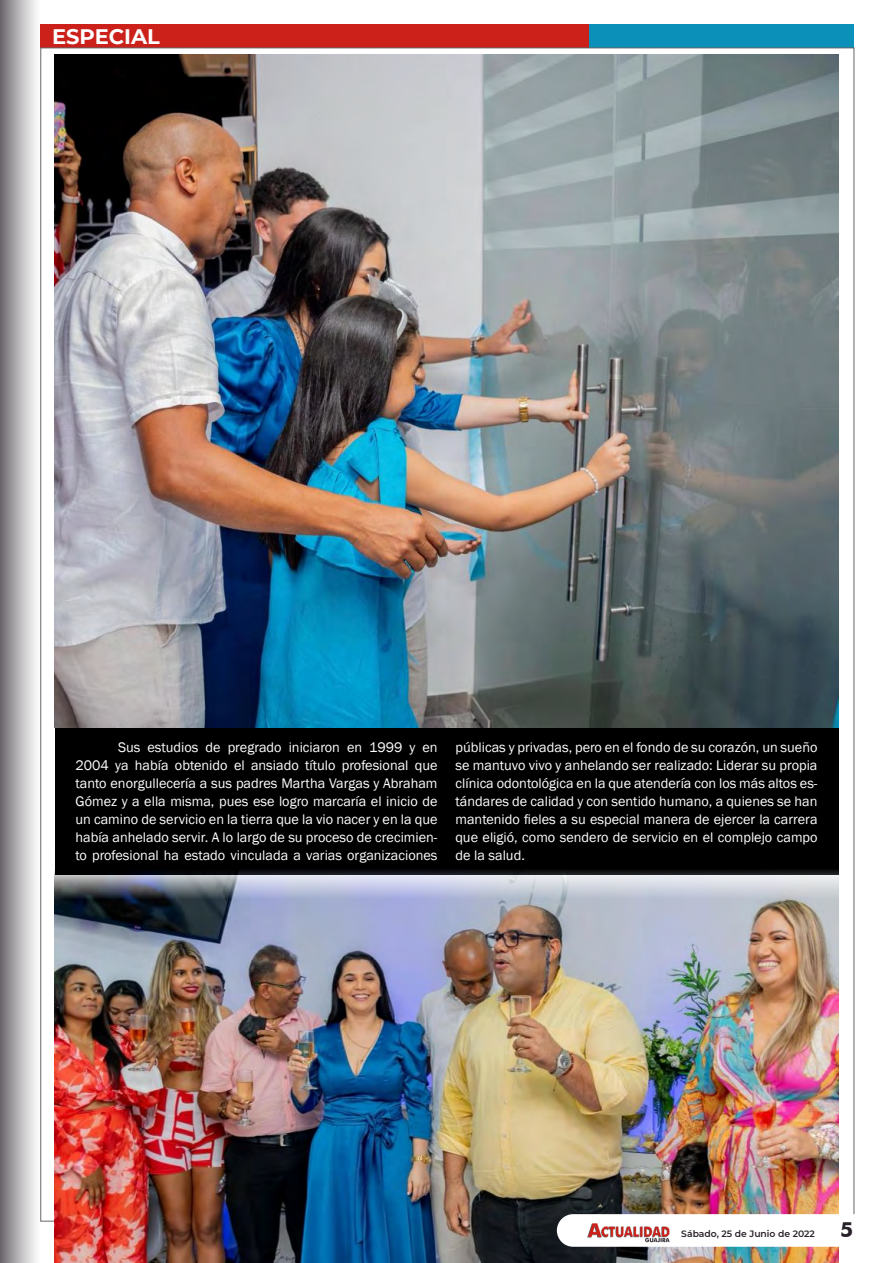
<style>
.page{position:relative;width:893px;height:1263px;background:#fff}
.page>*{position:absolute;margin:0;border:0;box-sizing:border-box;transform-origin:0 0}
.t1{font:700 21px "Montserrat";color:#fff}
.t2{font:700 21px "Futura BT";color:#292129}
.t3{font:14.25px/18px "Franklin Gothic";color:#fff;text-align:justify}
.t4{font:600 9.15px "Montserrat";color:#292129}
</style>
<div class="page">
<div style="left:40px;top:24px;width:549px;height:24px;background:#cc211a"></div>
<div style="left:589px;top:24px;width:265px;height:24px;background:#0a90b9"></div>
<div style="left:0;top:0;width:40px;height:1263px;background:linear-gradient(to right,#6f6a6f,#fff)"></div>
<img style="left:54px;top:54px;width:785px;height:674px">
<div style="left:55px;top:729px;width:783px;height:146px;background:#000"></div>
<img style="left:54px;top:842px;width:785px;height:421px">
<svg style="left:557px;top:1214px;width:298px;height:33px"></svg>
<img style="left:584px;top:1220px;width:88px;height:24px">
<h1 class="t1" style="left:52px;top:22px;width:109px">ESPECIAL</h1>
<p class="t3" style="left:75px;top:739px;width:364px;text-indent:43px">Sus estudios de pregrado iniciaron en 1999 y en 2004 ya había obtenido el ansiado título profesional que tanto enorgullecería a sus padres Martha Vargas y Abraham Gómez y a ella misma, pues ese logro marcaría el inicio de un camino de servicio en la tierra que la vio nacer y en la que había anhelado servir. A lo largo de su proceso de crecimien&shy;to profesional ha estado vinculada a varias organizaciones</p>
<p class="t3" style="left:455px;top:738px;width:364px">públicas y privadas, pero en el fondo de su corazón, un sueño se mantuvo vivo y anhelando ser realizado: Liderar su propia clínica odontológica en la que atendería con los más altos es&shy;tándares de calidad y con sentido humano, a quienes se han mantenido fieles a su especial manera de ejercer la carrera que eligió, como sendero de servicio en el complejo campo de la salud.</p>
<p class="t4" style="left:681px;top:1227px;width:135px">Sábado, 25 de Junio de 2022</p>
<h1 class="t2" style="left:840px;top:1217px;width:15px">5</h1>
<p class="t4" style="left:681px;top:1230px;width:135px">Sábado, 25 de Junio de 2022</p>
<h1 class="t2" style="left:840px;top:1220px;width:15px">5</h1>
</div>
